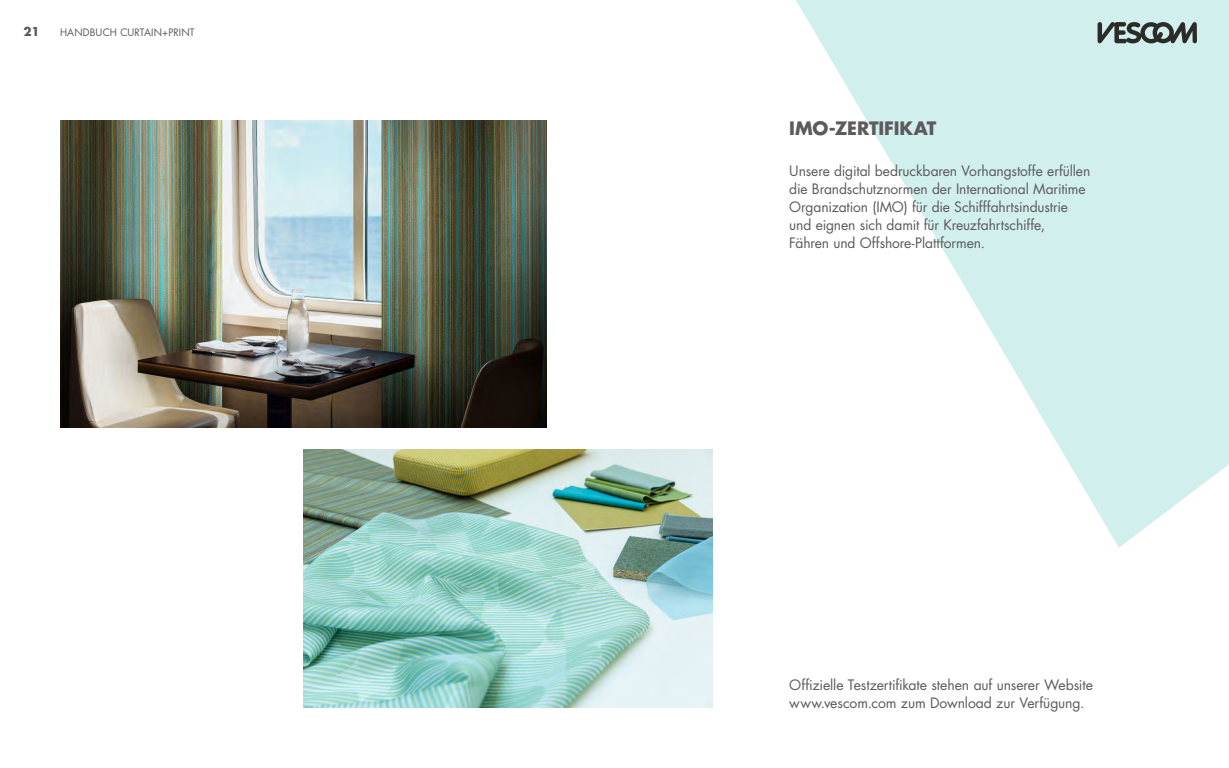
<style>
.page{position:relative;width:1229px;height:768px;background:#fff}
.page>*{position:absolute;margin:0;border:0;box-sizing:border-box;transform-origin:0 0}
.t1{font:700 18px "Futura CESQUARE4";letter-spacing:-.01em;color:#5c5a5c}
.t2{font:14px/18px "Futura CE";letter-spacing:-.01em;color:#5c5a5c}
.t3{font:700 12px "Futura CESQUARE4";color:#5c5a5c}
.t4{font:10px "Futura CE";letter-spacing:.01em;color:#5c5a5c}
</style>
<div class="page">
<svg style="left:796px;top:0;width:433px;height:548px;fill:#d0efed"></svg>
<img style="left:60px;top:120px;width:487px;height:308px">
<img style="left:303px;top:450px;width:409px;height:258px">
<svg style="left:1097px;top:22px;width:100px;height:22px;background:#717e7c"></svg>
<p class="t3" style="left:23px;top:23px;width:18px">21</p>
<p class="t4" style="left:60px;top:26px;width:136px">HANDBUCH CURTAIN+PRINT</p>
<p class="t1" style="left:789px;top:115px;width:148px">IMO-ZERTIFIKAT</p>
<p class="t2" style="left:789px;top:162px;width:303px">Unsere digital bedruckbaren Vorhangstoffe erfüllen die Brandschutznormen der International Maritime Organization (IMO) für die Schifffahrtsindustrie und eignen sich damit für Kreuzfahrtschiffe,<br>Fähren und Offshore-Plattformen.</p>
<p class="t2" style="left:789px;top:676px;width:305px">Offizielle Testzertifikate stehen auf unserer Website www.vescom.com zum Download zur Verfügung.</p>
</div>
